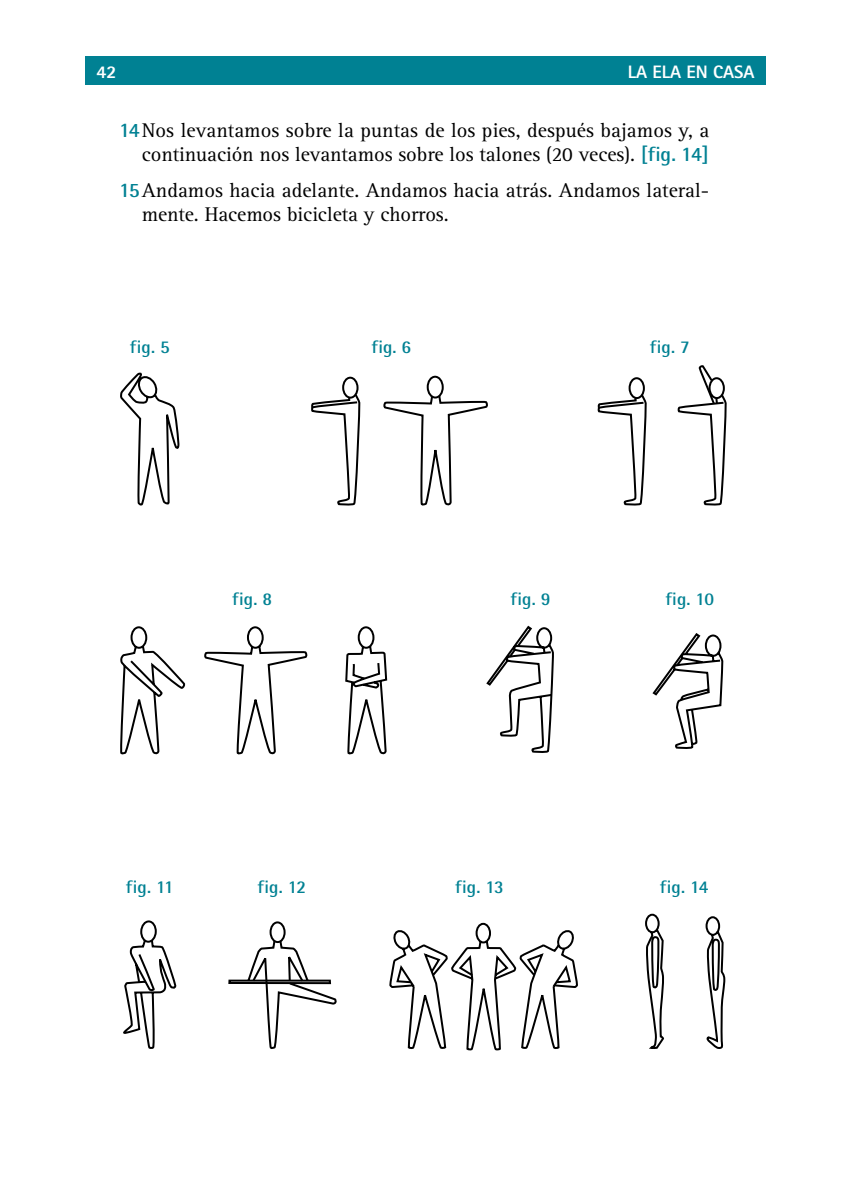
<style>
.page{position:relative;width:851px;height:1191px;background:#fff}
.page>*{position:absolute;margin:0;border:0;box-sizing:border-box;transform-origin:0 0}
.t1{font:20.4px/24px "Rotis Serif";color:#000;text-align:right}
.t2{font:700 18px "Rotis Semi Sans";color:#008193}
.t3{font:800 18px "Rotis Sans Serif";color:#fff}
.s1{font-family:"Rotis Semi Sans";font-weight:700;color:#008193}
</style>
<div class="page">
<div style="left:85px;top:57px;width:680px;height:28px;background:#008193"></div>
<svg style="left:120px;top:372px;width:59px;height:134px"></svg>
<div style="left:426px;top:376px;width:18px;height:22px;border:2px solid #000;border-radius:50%"></div>
<svg style="left:383px;top:393px;width:105px;height:113px"></svg>
<div style="left:342px;top:376px;width:16px;height:23px;border:2px solid #000;border-radius:50%"></div>
<svg style="left:311px;top:393px;width:50px;height:113px"></svg>
<div style="left:628px;top:377px;width:17px;height:22px;border:2px solid #000;border-radius:50%"></div>
<svg style="left:597px;top:393px;width:50px;height:113px"></svg>
<svg style="left:677px;top:365px;width:50px;height:141px"></svg>
<svg style="left:652px;top:633px;width:72px;height:116px"></svg>
<svg style="left:120px;top:625px;width:457px;height:426px"></svg>
<svg style="left:645px;top:913px;width:81px;height:136px"></svg>
<p class="t3" style="left:96px;top:60px;width:22px">42</p>
<p class="t3" style="left:627px;top:60px;width:128px">LA ELA EN CASA</p>
<p class="t1" style="left:119px;top:119px;width:591px"><span class="s1">14</span>Nos levantamos sobre la puntas de los pies, después bajamos y, a continuación nos levantamos sobre los talones (20 veces). <span class="s1">[fig. 14]</span></p>
<p class="t1" style="left:142px;top:179px;width:569px;text-align:left;text-indent:-23px"><span class="s1">15</span>Andamos hacia adelante. Andamos hacia atrás. Andamos lateral&shy;mente. Hacemos bicicleta y chorros.</p>
<p class="t2" style="left:130px;top:336px;width:41px">fig. 5</p>
<p class="t2" style="left:371px;top:336px;width:41px">fig. 6</p>
<p class="t2" style="left:650px;top:336px;width:41px">fig. 7</p>
<p class="t2" style="left:232px;top:588px;width:41px">fig. 8</p>
<p class="t2" style="left:510px;top:588px;width:41px">fig. 9</p>
<p class="t2" style="left:665px;top:588px;width:50px">fig. 10</p>
<p class="t2" style="left:126px;top:876px;width:49px">fig. 11</p>
<p class="t2" style="left:257px;top:876px;width:50px">fig. 12</p>
<p class="t2" style="left:455px;top:876px;width:50px">fig. 13</p>
<p class="t2" style="left:659px;top:876px;width:50px">fig. 14</p>
</div>
